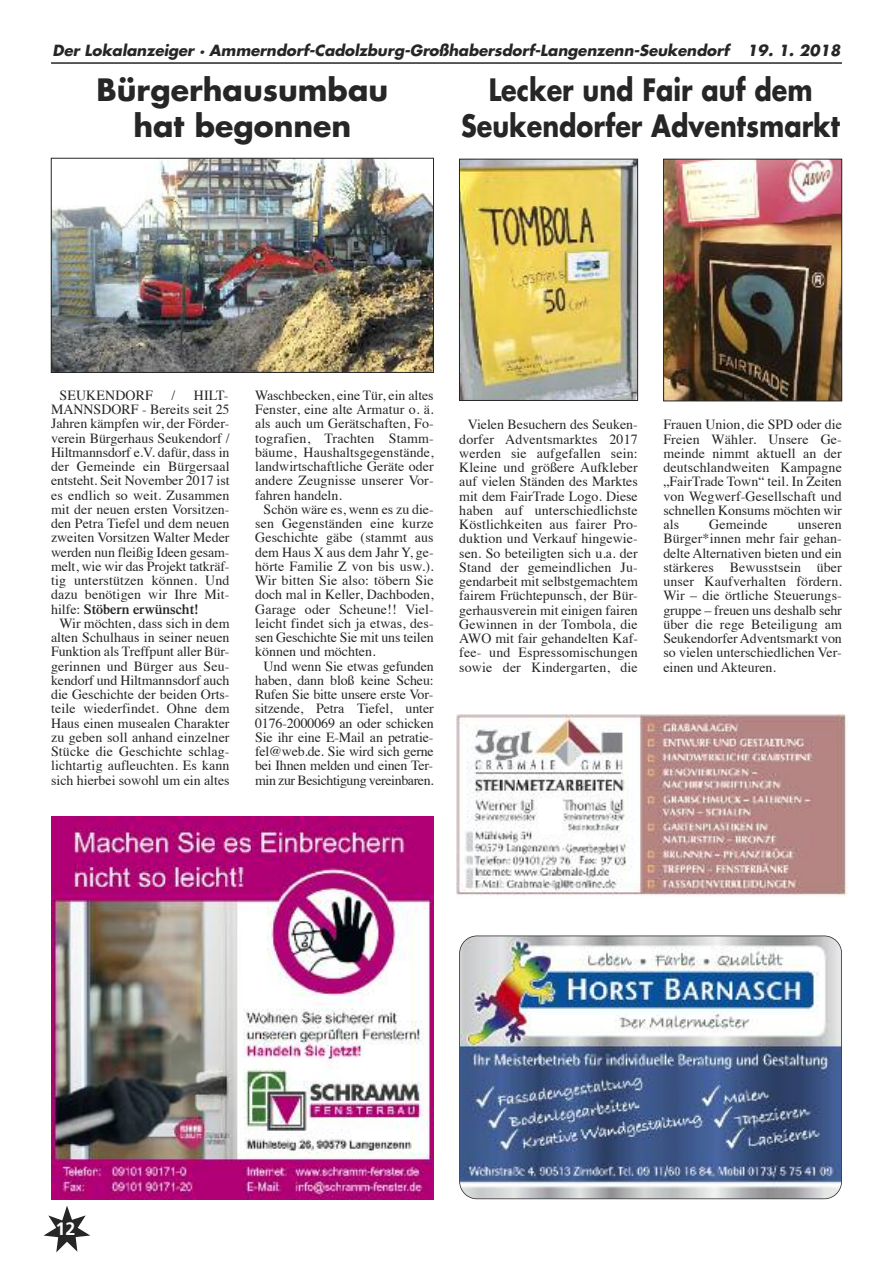
<style>
.page{position:relative;width:893px;height:1263px;background:#fff}
.page>*{position:absolute;margin:0;border:0;box-sizing:border-box;transform-origin:0 0}
.t1{font:700 30px/36px "Futura";color:#272627;text-align:center;scale:.85 1}
.t2{font:700 30px/36px "Futura";color:#272627;text-align:center}
.t3{font:700 18px "Frutiger";color:#fff}
.t4{font:italic 700 15px "Futura";letter-spacing:-.005em;color:#272627}
.t5{font:13.95px/14.2px "Times";color:#272627;text-align:justify}
.s1{font-weight:600}
</style>
<div class="page">
<hr style="left:51px;top:62px;width:791px;height:2px;background:#272627">
<svg style="left:44px;top:1206px;width:46px;height:46px"></svg>
<img style="left:51px;top:816px;width:383px;height:383px">
<img style="left:460px;top:936px;width:382px;height:263px;border-radius:17px">
<div style="left:459px;top:935px;width:383px;height:264px;border:2px solid #272627;border-radius:18px"></div>
<img style="left:461px;top:161px;width:175px;height:238px">
<div style="left:459px;top:159px;width:179px;height:242px;border:1px solid #272627"></div>
<img style="left:665px;top:161px;width:175px;height:238px">
<div style="left:663px;top:159px;width:179px;height:242px;border:1px solid #272627"></div>
<img style="left:53px;top:160px;width:379px;height:211px">
<div style="left:51px;top:158px;width:383px;height:215px;border:1px solid #272627"></div>
<img style="left:456px;top:714px;width:391px;height:182px">
<p class="t4" style="left:53px;top:44px;width:789px">Der Lokalanzeiger · Ammerndorf-Cadolzburg-Großhabersdorf-Langenzenn-Seukendorf 19. 1. 2018</p>
<h1 class="t2" style="left:96px;top:75px;width:293px">Bürgerhausumbau hat begonnen</h1>
<h1 class="t1" style="left:461px;top:75px;width:447px">Lecker und Fair auf dem<br>Seukendorfer Adventsmarkt</h1>
<p class="t5" style="left:60px;top:389px;width:95px">SEUKENDORF</p>
<p class="t5" style="left:172px;top:389px;width:5px">/</p>
<p class="t5" style="left:51px;top:389px;width:180px;text-indent:143px">HILT-MANNSDORF - Bereits seit 25<br>Jahren kämpfen wir, der Förder&shy;verein Bürgerhaus Seukendorf / Hiltmannsdorf e.V. dafür, dass in der Gemeinde ein Bürgersaal entsteht. Seit November 2017 ist es endlich so weit. Zusammen mit der neuen ersten Vorsitzen&shy;den Petra Tiefel und dem neuen zweiten Vorsitzen Walter Meder werden nun fleißig Ideen gesam&shy;melt, wie wir das Projekt tatkräf&shy;tig unterstützen können. Und dazu benötigen wir Ihre Mit&shy;hilfe: <span class="s1">Stöbern erwünscht!</span></p>
<p class="t5" style="left:51px;top:617px;width:180px;text-indent:9px">Wir möchten, dass sich in dem alten Schulhaus in seiner neuen Funktion als Treffpunt aller Bür&shy;gerinnen und Bürger aus Seu&shy;kendorf und Hiltmannsdorf auch die Geschichte der beiden Orts&shy;teile wiederfindet. Ohne dem Haus einen musealen Charakter zu geben soll anhand einzelner Stücke die Geschichte schlag&shy;lichtartig aufleuchten. Es kann sich hierbei sowohl um ein altes</p>
<p class="t5" style="left:255px;top:389px;width:180px">Waschbecken, eine Tür, ein altes Fenster, eine alte Armatur o. ä. als auch um Gerätschaften, Fo&shy;tografien, Trachten Stamm&shy;bäume, Haushaltsgegenstände, landwirtschaftliche Geräte oder andere Zeugnisse unserer Vor&shy;fahren handeln.</p>
<p class="t5" style="left:255px;top:503px;width:180px;text-indent:9px">Schön wäre es, wenn es zu die&shy;sen Gegenständen eine kurze Geschichte gäbe (stammt aus dem Haus X aus dem Jahr Y, ge&shy;hörte Familie Z von bis usw.).<br>Wir bitten Sie also: töbern Sie doch mal in Keller, Dachboden, Garage oder Scheune!! Viel&shy;leicht findet sich ja etwas, des&shy;sen Geschichte Sie mit uns teilen können und möchten.</p>
<p class="t5" style="left:255px;top:660px;width:180px;text-indent:9px">Und wenn Sie etwas gefunden haben, dann bloß keine Scheu:<br>Rufen Sie bitte unsere erste Vor&shy;sitzende, Petra Tiefel, unter 0176-2000069 an oder schicken Sie ihr eine E-Mail an petratie&shy;fel@web.de. Sie wird sich gerne bei Ihnen melden und einen Ter&shy;min zur Besichtigung vereinbaren.</p>
<p class="t5" style="left:459px;top:419px;width:180px;text-align:center">Vielen Besuchern des Seuken&shy;dorfer Adventsmarktes 2017 werden sie aufgefallen sein:<br>Kleine und größere Aufkleber auf vielen Ständen des Marktes mit dem FairTrade Logo. Diese haben auf unterschiedlichste<br>Köstlichkeiten aus fairer Pro&shy;duktion und Verkauf hingewie&shy;sen. So beteiligten sich u.a. der<br>Stand der gemeindlichen Ju&shy;gendarbeit mit selbstgemachtem fairem Früchtepunsch, der Bür&shy;gerhausverein mit einigen fairen<br>Gewinnen in der Tombola, die<br>AWO mit fair gehandelten Kaf&shy;fee- und Espressomischungen sowie der Kindergarten, die</p>
<p class="t5" style="left:663px;top:419px;width:180px">Frauen Union, die SPD oder die Freien Wähler. Unsere Ge&shy;meinde nimmt aktuell an der deutschlandweiten Kampagne „FairTrade Town“ teil. In Zeiten von Wegwerf-Gesellschaft und schnellen Konsums möchten wir als</p>
<p class="t5" style="left:709px;top:518px;width:60px">Gemeinde</p>
<p class="t5" style="left:663px;top:518px;width:180px;text-indent:134px">unseren Bürger*innen mehr fair gehan&shy;delte Alternativen bieten und ein stärkeres Bewusstsein über unser Kaufverhalten fördern.<br>Wir – die örtliche Steuerungs&shy;gruppe – freuen uns deshalb sehr über die rege Beteiligung am Seukendorfer Adventsmarkt von so vielen unterschiedlichen Ver&shy;einen und Akteuren.</p>
<p class="t3" style="left:55px;top:1222px;width:21px">12</p>
</div>
